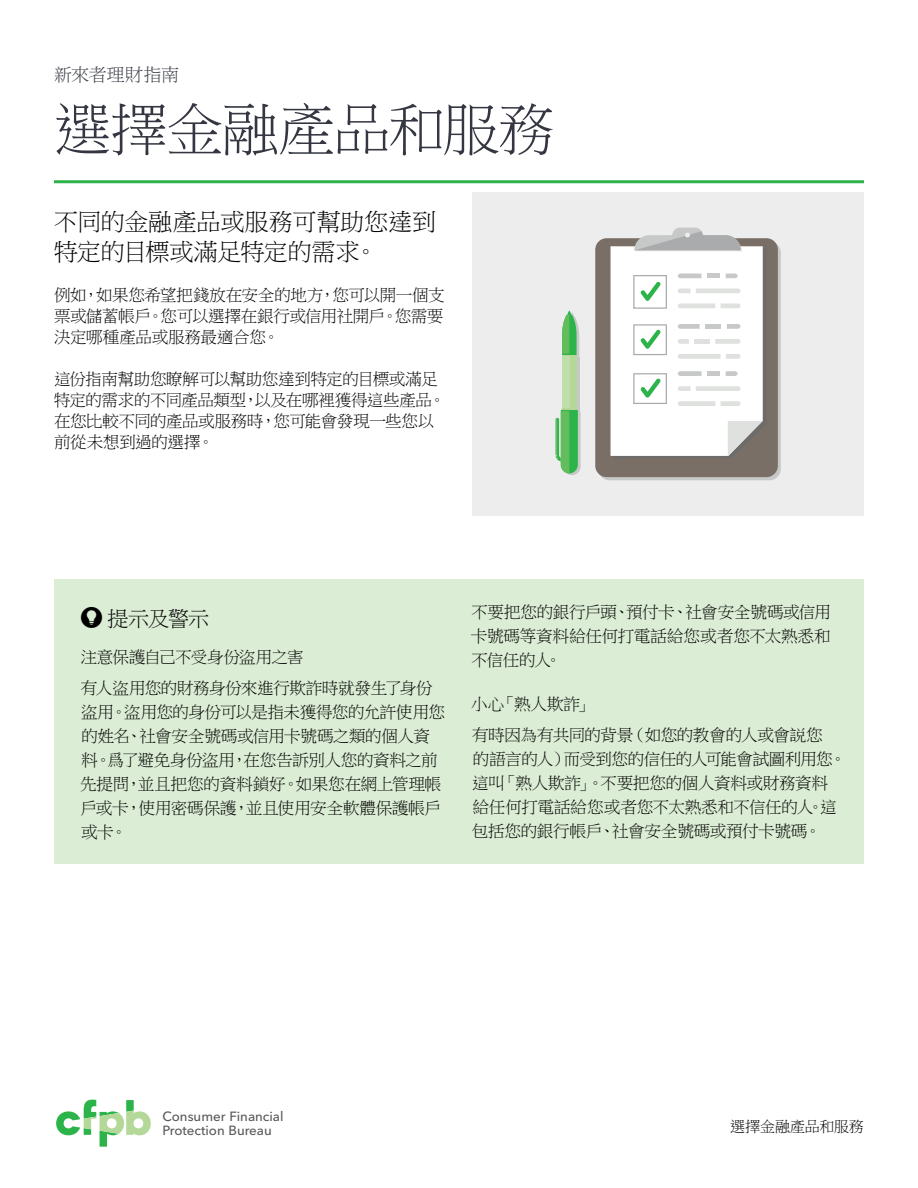
<style>
.page{position:relative;width:918px;height:1188px;background:#fff}
.page>*{position:absolute;margin:0;border:0;box-sizing:border-box;transform-origin:0 0}
.t1{font:57px "P Ming Li U";letter-spacing:-.03em;color:#343741}
.t2{font:24px/30px "P Ming Li U";letter-spacing:-.01em;color:#000}
.t3{font:21px "P Ming Li U";letter-spacing:-.045em;color:#000}
.t4{font:18px "P Ming Li U";color:#343741}
.t5{font:16.5px/24px "P Ming Li U";letter-spacing:-.02em;color:#000}
.t6{font:15px "P Ming Li U";letter-spacing:-.015em;color:#000}
.t7{font:500 13.35px/13.5px "Avenir Next";color:#58595b}
</style>
<div class="page">
<div style="left:472px;top:192px;width:392px;height:324px;background:#ecedec"></div>
<svg style="left:56px;top:1100px;width:95px;height:47px"></svg>
<hr style="left:54px;top:180px;width:810px;height:3px;background:#2cb34a">
<div style="left:565px;top:357px;width:14px;height:54px;background:#c7c9c8"></div>
<div style="left:598px;top:241px;width:183px;height:239px;background:linear-gradient(to bottom,#c9cbca,#c5c7c6);border-radius:11px"></div>
<div style="left:595px;top:238px;width:183px;height:239px;background:#796f66;border-radius:11px"></div>
<svg style="left:611px;top:228px;width:156px;height:230px;background:#ecedec"></svg>
<div style="left:562px;top:355px;width:15px;height:55px;background:#b3d898"></div>
<div style="left:562px;top:356px;width:7px;height:52px;background:#bfdea9"></div>
<svg style="left:556px;top:410px;width:25px;height:65px;background:#6dc177"></svg>
<svg style="left:562px;top:311px;width:17px;height:46px"></svg>
<div style="left:54px;top:579px;width:810px;height:285px;background:#dbedd4"></div>
<p class="t4" style="left:54px;top:65px;width:127px">新來者理財指南</p>
<h1 class="t1" style="left:54px;top:101px;width:502px">選擇金融產品和服務</h1>
<h2 class="t2" style="left:54px;top:207px;width:384px">不同的金融產品或服務可幫助您達到特定的目標或滿足特定的需求。</h2>
<p class="t5" style="left:54px;top:285px;width:392px;line-height:21px;text-align:justify">例如，如果您希望把錢放在安全的地方，您可以開一個支票或儲蓄帳戶。您可以選擇在銀行或信用社開戶。您需要決定哪種產品或服務最適合您。</p>
<p class="t5" style="left:54px;top:368px;width:393px;line-height:21px">這份指南幫助您瞭解可以幫助您達到特定的目標或滿足特定的需求的不同產品類型，以及在哪裡獲得這些產品。在您比較不同的產品或服務時，您可能會發現一些您以前從未想到過的選擇。</p>
<p class="t3" style="left:108px;top:608px;width:103px">提示及警示</p>
<p class="t5" style="left:81px;top:642px;width:353px;line-height:30.8px">注意保護自己不受身份盜用之害<br>有人盜用您的財務身份來進行欺詐時就發生了身份</p>
<p class="t5" style="left:80px;top:700px;width:366px">盜用。盜用您的身份可以是指未獲得您的允許使用您的姓名、社會安全號碼或信用卡號碼之類的個人資料。爲了避免身份盜用，在您告訴別人您的資料之前先提問，並且把您的資料鎖好。如果您在網上管理帳戶或卡，使用密碼保護，並且使用安全軟體保護帳戶或卡。</p>
<p class="t5" style="left:471px;top:600px;width:362px;text-align:justify">不要把您的銀行戶頭、預付卡、社會安全號碼或信用卡號碼等資料給任何打電話給您或者您不太熟悉和不信任的人。</p>
<p class="t5" style="left:471px;top:689px;width:353px;line-height:30.8px">小心「熟人欺詐」<br>有時因為有共同的背景（如您的教會的人或會説您</p>
<p class="t5" style="left:472px;top:747px;width:376px">的語言的人）而受到您的信任的人可能會試圖利用您。這叫「熟人欺詐」。不要把您的個人資料或財務資料給任何打電話給您或者您不太熟悉和不信任的人。這包括您的銀行帳戶、社會安全號碼或預付卡號碼。</p>
<p class="t7" style="left:163px;top:1109px;width:123px">Consumer Financial<br>Protection Bureau</p>
<p class="t6" style="left:730px;top:1119px;width:135px">選擇金融產品和服務</p>
</div>
